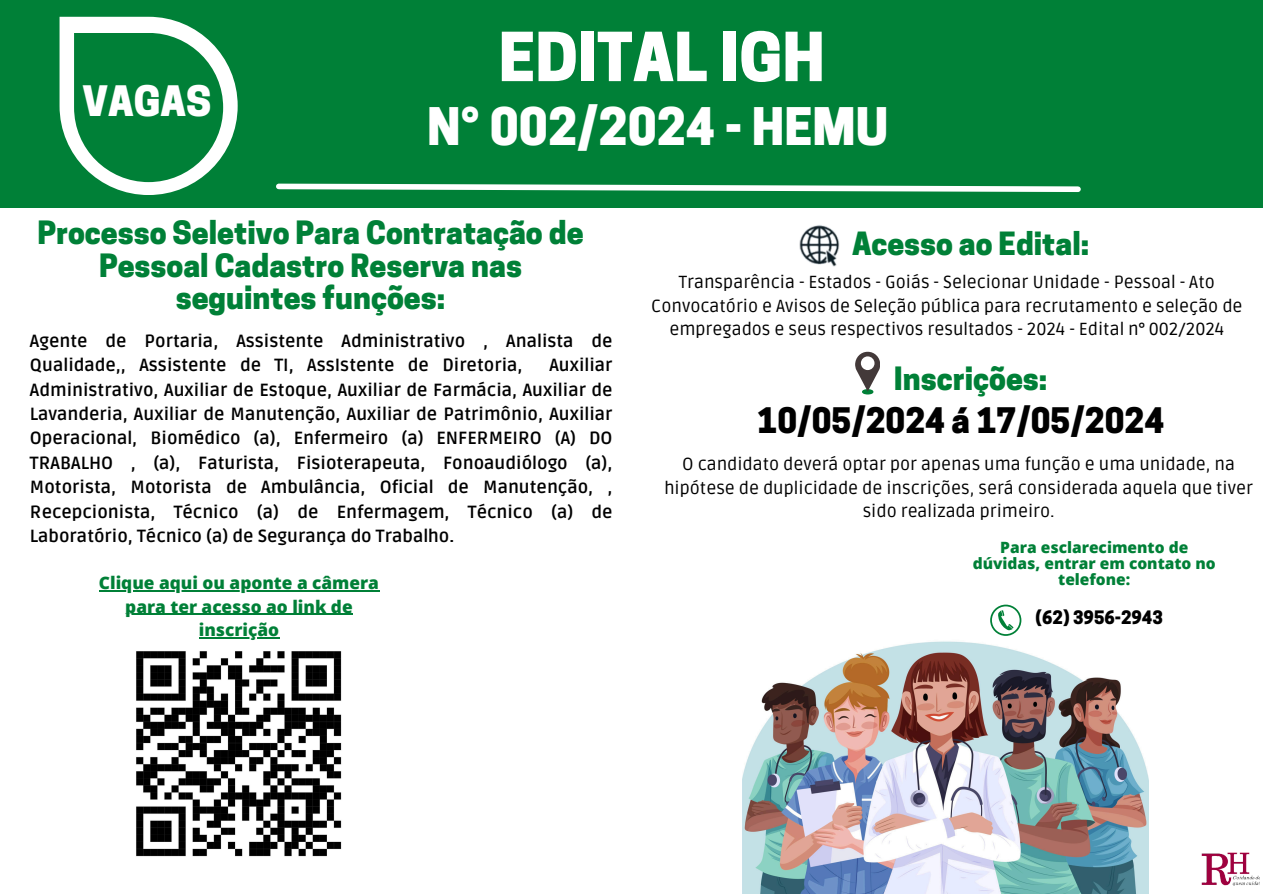
<style>
.page{position:relative;width:1263px;height:894px;background:#fff}
.page>*{position:absolute;margin:0;border:0;box-sizing:border-box;transform-origin:0 0}
.t1{font:800 63.3px "Cooper Hewitt";color:#fff}
.t2{font:800 48.6px "Cooper Hewitt";color:#fff}
.t3{font:800 39.45px "Cooper Hewitt";color:#fff}
.t4{font:800 33px "Cooper Hewitt";color:#000}
.t5{font:800 30.15px/32.4px "Cooper Hewitt";color:#008037;text-align:center}
.t6{font:800 30px "Cooper Hewitt";color:#008037}
.t7{font:700 17.55px/24.3px "Ruda";color:#000}
.t8{font:17.55px/23.7px "Ruda";color:#000;text-align:center}
.t9{font:800 17.4px "Cooper Hewitt";color:#000}
.t10{font:800 17.25px "Open Sans";color:#008037}
.t11{font:800 15.6px/16.2px "Open Sans";color:#008037;text-align:center}
</style>
<div class="page">
<div style="left:0;top:0;width:1263px;height:207px;background:#008037"></div>
<svg style="left:60px;top:17px;width:178px;height:178px"></svg>
<svg style="left:276px;top:183px;width:805px;height:9px"></svg>
<img style="left:799px;top:225px;width:41px;height:42px">
<div style="left:862px;top:389px;width:11px;height:5px;background:#008037;border-radius:50%"></div>
<svg style="left:855px;top:351px;width:25px;height:40px"></svg>
<div style="left:861px;top:356px;width:13px;height:14px;background:#fff;border-radius:50%"></div>
<img style="left:743px;top:627px;width:406px;height:266px">
<img style="left:1201px;top:852px;width:58px;height:34px">
<svg style="left:990px;top:604px;width:31px;height:31px"></svg>
<div style="left:992px;top:606px;width:28px;height:28px;background:#fff;border-radius:50%"></div>
<svg style="left:998px;top:610px;width:15px;height:20px"></svg>
<img style="left:136px;top:651px;width:206px;height:206px">
<hr style="left:99px;top:590px;width:280px;height:1px;background:#008037">
<hr style="left:125px;top:613px;width:228px;height:2px;background:#008037">
<hr style="left:199px;top:637px;width:80px;height:1px;background:#008037">
<h2 class="t3" style="left:82px;top:86px;width:130px">VAGAS</h2>
<p class="t1" style="left:499px;top:34px;width:328px">EDITAL IGH</p>
<h3 class="t2" style="left:427px;top:108px;width:463px">N° 002/2024 - HEMU</h3>
<h6 class="t5" style="left:37px;top:220px;width:548px">Processo Seletivo Para Contratação de<br>Pessoal Cadastro Reserva nas seguintes funções:</h6>
<p class="t7" style="left:30px;top:329px;width:584px">Agente de Portaria, Assistente Administrativo , Analista de<br>Qualidade,, Assistente de TI, AssIstente de Diretoria,</p>
<p class="t7" style="left:30px;top:353px;width:584px;text-align:justify;text-indent:519px">Auxiliar Administrativo, Auxiliar de Estoque, Auxiliar de Farmácia, Auxiliar de Lavanderia, Auxiliar de Manutenção, Auxiliar de Patrimônio, Auxiliar Operacional, Biomédico (a), Enfermeiro (a) ENFERMEIRO (A) DO TRABALHO , (a), Faturista, Fisioterapeuta, Fonoaudiólogo (a), Motorista, Motorista de Ambulância, Oficial de Manutenção, , Recepcionista, Técnico (a) de Enfermagem, Técnico (a) de Laboratório, Técnico (a) de Segurança do Trabalho.</p>
<p class="t10" style="left:99px;top:570px;width:282px">Clique aqui ou aponte a câmera</p>
<p class="t10" style="left:125px;top:594px;width:229px">para ter acesso ao link de</p>
<h4 class="t10" style="left:199px;top:617px;width:82px">inscrição</h4>
<h1 class="t6" style="left:852px;top:232px;width:239px">Acesso ao Edital:</h1>
<h3 class="t8" style="left:651px;top:271px;width:593px">Transparência - Estados - Goiás - Selecionar Unidade - Pessoal - Ato<br>Convocatório e Avisos de Seleção pública para recrutamento e seleção de empregados e seus respectivos resultados - 2024 - Edital n° 002/2024</h3>
<h3 class="t5" style="left:894px;top:366px;width:155px">Inscrições:</h3>
<h6 class="t4" style="left:758px;top:407px;width:408px">10/05/2024 á 17/05/2024</h6>
<p class="t8" style="left:664px;top:452px;width:590px">O candidato deverá optar por apenas uma função e uma unidade, na hipótese de duplicidade de inscrições, será considerada aquela que tiver sido realizada primeiro.</p>
<p class="t11" style="left:973px;top:538px;width:245px">Para esclarecimento de dúvidas, entrar em contato no telefone:</p>
<h5 class="t9" style="left:1036px;top:610px;width:129px">(62) 3956-2943</h5>
</div>
